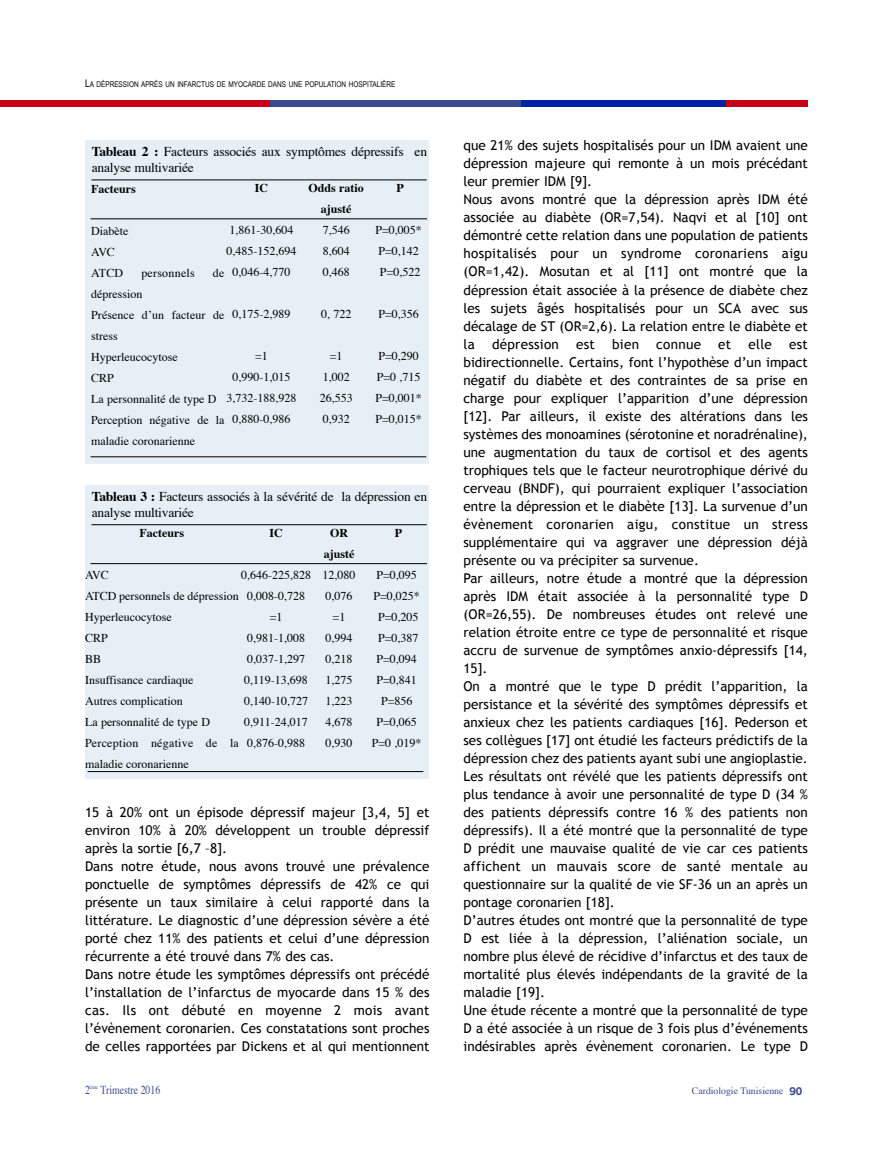
<style>
.page{position:relative;width:893px;height:1149px;background:#fff}
.page>*{position:absolute;margin:0;border:0;box-sizing:border-box;transform-origin:0 0}
.t1{font:13.5px/18px "Trebuchet MS";color:#000}
.t2{font:13.5px/16.2px "Times";letter-spacing:-.015em;color:#000}
.t3{font:12.15px "Times";color:#3b4990;scale:.8 1}
.t4{font:12px/21px "Times";color:#000;text-align:center}
.t5{font:700 12px/21px "Times";color:#000;text-align:center}
.t6{font:12px "Times";letter-spacing:.02em;color:#000}
.t7{font:9.75px "Times";color:#3b4990}
.t8{font:7.8px "Arial Narrow";color:#000}
.s1{font-size:10.5px}
.s2{font-weight:700}
.s3{font-family:"Gadget";font-size:10.5px}
</style>
<div class="page">
<div style="left:726px;top:100px;width:82px;height:6px;background:#ca0016"></div>
<div style="left:521px;top:100px;width:205px;height:6px;background:#0022a3"></div>
<div style="left:269px;top:100px;width:252px;height:6px;background:#3b4990"></div>
<div style="left:0;top:100px;width:270px;height:6px;background:#ca0016"></div>
<div style="left:85px;top:140px;width:344px;height:323px;background:#e5eff5"></div>
<hr style="left:91px;top:179px;width:336px;height:1px;background:#000">
<hr style="left:90px;top:218px;width:337px;height:1px;background:#000">
<hr style="left:91px;top:456px;width:335px;height:1px;background:#000">
<div style="left:85px;top:485px;width:344px;height:293px;background:#e5eff5"></div>
<hr style="left:91px;top:524px;width:336px;height:1px;background:#000">
<hr style="left:90px;top:563px;width:337px;height:1px;background:#000">
<hr style="left:88px;top:771px;width:335px;height:1px;background:#000">
<p class="t8" style="left:85px;top:79px;width:312px"><span class="s1">L</span>A DÉPRESSION APRÈS UN INFARCTUS DE MYOCARDE DANS UNE POPULATION HOSPITALIÈRE</p>
<p class="t2" style="left:92px;top:144px;width:337px"><span class="s2">Tableau 2 :</span> Facteurs associés aux symptômes dépressifs en analyse multivariée</p>
<p class="t5" style="left:91px;top:179px;width:46px">Facteurs</p>
<p class="t4" style="left:91px;top:221px;width:39px;text-align:left">Diabète<br>AVC<br>ATCD</p>
<p class="t5" style="left:255px;top:178px;width:15px">IC</p>
<p class="t4" style="left:226px;top:220px;width:71px">1,861-30,604<br>0,485-152,694<br>0,046-4,770</p>
<p class="t4" style="left:232px;top:304px;width:59px">0,175-2,989</p>
<p class="t4" style="left:226px;top:346px;width:71px">=1<br>0,990-1,015<br>3,732-188,928<br>0,880-0,986</p>
<p class="t5" style="left:309px;top:178px;width:57px">Odds ratio ajusté</p>
<p class="t4" style="left:323px;top:220px;width:28px;text-align:justify">7,546<br>8,604<br>0,468</p>
<p class="t4" style="left:321px;top:304px;width:32px">0, 722</p>
<p class="t4" style="left:320px;top:346px;width:34px">=1<br>1,002<br>26,553<br>0,932</p>
<p class="t5" style="left:397px;top:178px;width:9px">P</p>
<p class="t4" style="left:375px;top:220px;width:48px;text-align:left">P=0,005*<br>P=0,142<br>P=0,522</p>
<p class="t4" style="left:378px;top:304px;width:42px">P=0,356</p>
<p class="t4" style="left:375px;top:346px;width:48px;text-align:left">P=0,290<br>P=0 ,715<br>P=0,001*<br>P=0,015*</p>
<p class="t6" style="left:141px;top:268px;width:55px">personnels</p>
<p class="t4" style="left:213px;top:263px;width:13px">de</p>
<p class="t4" style="left:91px;top:284px;width:135px;text-align:left">dépression<br>Présence d’un facteur de stress<br>Hyperleucocytose<br>CRP<br>La personnalité de type D<br>Perception négative de la maladie coronarienne</p>
<p class="t2" style="left:92px;top:489px;width:337px"><span class="s2">Tableau 3 :</span> Facteurs associés à la sévérité de la dépression en analyse multivariée</p>
<p class="t5" style="left:140px;top:523px;width:46px">Facteurs</p>
<p class="t4" style="left:85px;top:565px;width:155px;text-align:left">AVC<br>ATCD personnels de dépression<br>Hyperleucocytose<br>CRP<br>BB<br>Insuffisance cardiaque<br>Autres complication<br>La personnalité de type D<br>Perception négative de la maladie coronarienne</p>
<p class="t5" style="left:269px;top:523px;width:15px">IC</p>
<p class="t4" style="left:241px;top:565px;width:71px">0,646-225,828<br>0,008-0,728 =1<br>0,981-1,008<br>0,037-1,297<br>0,119-13,698<br>0,140-10,727<br>0,911-24,017<br>0,876-0,988</p>
<p class="t5" style="left:324px;top:523px;width:32px">OR ajusté</p>
<p class="t4" style="left:323px;top:565px;width:34px">12,080<br>0,076 =1<br>0,994<br>0,218<br>1,275<br>1,223<br>4,678<br>0,930</p>
<p class="t5" style="left:395px;top:523px;width:9px">P</p>
<p class="t4" style="left:372px;top:565px;width:51px">P=0,095<br>P=0,025*<br>P=0,205<br>P=0,387<br>P=0,094<br>P=0,841<br>P=856<br>P=0,065<br>P=0 ,019*</p>
<p class="t1" style="left:85px;top:802px;width:346px">15 à 20% ont un épisode dépressif majeur [3,4, 5] et environ 10% à 20% développent un trouble dépressif après la sortie [6,7 –8].<br>dans notre étude, nous avons trouvé une prévalence ponctuelle de symptômes dépressifs de 42% ce qui présente un taux similaire à celui rapporté dans la littérature. le diagnostic d’une dépression sévère a été porté chez 11% des patients et celui d’une dépression récurrente a été trouvé dans 7% des cas.<br>dans notre étude les symptômes dépressifs ont précédé l’installation de l’infarctus de myocarde dans 15 % des cas. ils ont débuté en moyenne 2 mois avant l’évènement coronarien. Ces constatations sont proches de celles rapportées par dickens et al qui mentionnent</p>
<p class="t1" style="left:463px;top:136px;width:346px">que 21% des sujets hospitalisés pour un idM avaient une dépression majeure qui remonte à un mois précédant leur premier idM [9].<br>nous avons montré que la dépression après idM été associée au diabète (or=7,54). naqvi et al [10] ont démontré cette relation dans une population de patients hospitalisés pour un syndrome coronariens aigu (or=1,42). Mosutan et al [11] ont montré que la dépression était associée à la présence de diabète chez les sujets âgés hospitalisés pour un sCa avec sus décalage de sT (or=2,6). la relation entre le diabète et la</p>
<p class="t1" style="left:492px;top:334px;width:68px">dépression</p>
<p class="t1" style="left:576px;top:334px;width:20px">est</p>
<p class="t1" style="left:612px;top:334px;width:28px">bien</p>
<p class="t1" style="left:656px;top:334px;width:46px">connue</p>
<p class="t1" style="left:718px;top:334px;width:14px">et</p>
<p class="t1" style="left:748px;top:334px;width:25px">elle</p>
<p class="t1" style="left:463px;top:334px;width:346px;text-indent:326px">est bidirectionnelle. Certains, font l’hypothèse d’un impact négatif du diabète et des contraintes de sa prise en charge pour expliquer l’apparition d’une dépression [12]. Par ailleurs, il existe des altérations dans les systèmes des monoamines (sérotonine et noradrénaline), une augmentation du taux de cortisol et des agents trophiques tels que le facteur neurotrophique dérivé du cerveau (BndF), qui pourraient expliquer l’association entre la dépression et le diabète [13]. la survenue d’un évènement coronarien aigu, constitue un stress supplémentaire qui va aggraver une dépression déjà présente ou va précipiter sa survenue.<br>Par ailleurs, notre étude a montré que la dépression après idM était associée à la personnalité type d (or=26,55). de nombreuses études ont relevé une relation étroite entre ce type de personnalité et risque accru de survenue de symptômes anxio-dépressifs [14, 15].<br>on a montré que le type d prédit l’apparition, la persistance et la sévérité des symptômes dépressifs et anxieux chez les patients cardiaques [16]. Pederson et ses collègues [17] ont étudié les facteurs prédictifs de la dépression chez des patients ayant subi une angioplastie. les résultats ont révélé que les patients dépressifs ont plus tendance à avoir une personnalité de type d (34 % des patients dépressifs contre 16 % des patients non dépressifs). il a été montré que la personnalité de type d prédit une mauvaise qualité de vie car ces patients affichent un mauvais score de santé mentale au questionnaire sur la qualité de vie sF-36 un an après un pontage coronarien [18].<br>d’autres études ont montré que la personnalité de type d est liée à la dépression, l’aliénation sociale, un nombre plus élevé de récidive d’infarctus et des taux de mortalité plus élevés indépendants de la gravité de la maladie [19].<br>une étude récente a montré que la personnalité de type d a été associée à un risque de 3 fois plus d’événements indésirables après évènement coronarien. le type d</p>
<p class="t3" style="left:85px;top:1083px;width:96px">2<sup>ème</sup> Trimestre 2016</p>
<p class="t7" style="left:692px;top:1086px;width:112px">Cardiologie Tunisienne <span class="s3">90</span></p>
</div>
